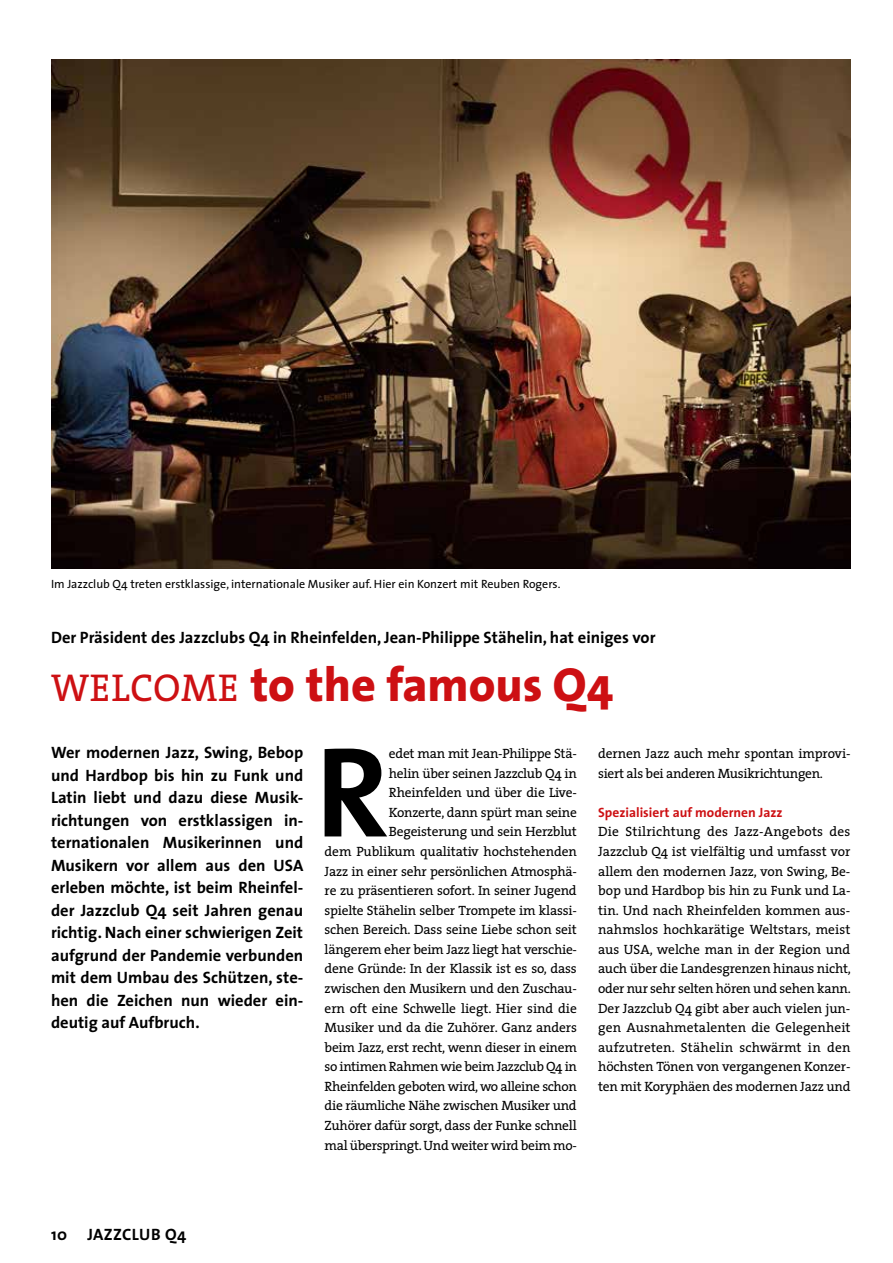
<style>
.page{position:relative;width:893px;height:1263px;background:#fff}
.page>*{position:absolute;margin:0;border:0;box-sizing:border-box;transform-origin:0 0}
.t1{font:700 129.45px "The Sans";color:#000}
.t2{font:800 48px "The Sans";color:#cd1013}
.t3{font:700 16.5px/22.5px "The Sans";color:#000;text-align:justify}
.t4{font:700 16.5px "The Sans";letter-spacing:.025em;color:#000}
.t5{font:13.5px/19.5px "The Serif";letter-spacing:-.015em;color:#000}
.t6{font:700 13.5px "The Sans";color:#cd1013}
.t7{font:12px "The Sans";color:#000}
.s1{font-family:"The Serif";font-weight:400;font-size:39px}
</style>
<div class="page">
<img style="left:51px;top:60px;width:799px;height:508px">
<p class="t7" style="left:51px;top:574px;width:511px">Im Jazzclub Q4 treten erstklassige, internationale Musiker auf. Hier ein Konzert mit Reuben Rogers.</p>
<p class="t3" style="left:51px;top:626px;width:606px">Der Präsident des Jazzclubs Q4 in Rheinfelden, Jean-Philippe Stähelin, hat einiges vor</p>
<h2 class="t2" style="left:51px;top:644px;width:564px"><span class="s1">WELCOME</span> to the famous Q4</h2>
<p class="t3" style="left:51px;top:741px;width:254px">Wer modernen Jazz, Swing, Bebop und Hardbop bis hin zu Funk und Latin liebt und dazu diese Musik&shy;richtungen von erstklassigen in&shy;ternationalen Musikerinnen und Musikern vor allem aus den USA erleben möchte, ist beim Rheinfel&shy;der Jazzclub Q4 seit Jahren genau richtig. Nach einer schwierigen Zeit aufgrund der Pandemie verbunden mit dem Umbau des Schützen, ste&shy;hen die Zeichen nun wieder ein&shy;deutig auf Aufbruch.</p>
<h1 class="t1" style="left:315px;top:684px;width:75px">R</h1>
<p class="t5" style="left:325px;top:743px;width:254px;text-align:right">edet man mit Jean-Philippe Stä-<br>helin über seinen Jazzclub Q4 in Rheinfelden und über die Live-<br>Konzerte, dann spürt man seine Begeisterung und sein Herzblut<br>dem Publikum qualitativ hochstehenden Jazz in einer sehr persönlichen Atmosphä&shy;re zu präsentieren sofort. In seiner Jugend spielte Stähelin selber Trompete im klassi&shy;schen Bereich. Dass seine Liebe schon seit längerem eher beim Jazz liegt hat verschie&shy;dene Gründe: In der Klassik ist es so, dass zwischen den Musikern und den Zuschau&shy;ern oft eine Schwelle liegt. Hier sind die Musiker und da die Zuhörer. Ganz anders beim Jazz, erst recht, wenn dieser in einem so intimen Rahmen wie beim Jazzclub Q4 in Rheinfelden geboten wird, wo alleine schon die räumliche Nähe zwischen Musiker und Zuhörer dafür sorgt, dass der Funke schnell mal überspringt. Und weiter wird beim mo-</p>
<p class="t5" style="left:598px;top:743px;width:254px">dernen Jazz auch mehr spontan improvi&shy;siert als bei anderen Musikrichtungen.</p>
<p class="t6" style="left:598px;top:801px;width:186px">Spezialisiert auf modernen Jazz</p>
<p class="t5" style="left:598px;top:822px;width:254px;text-align:justify">Die Stilrichtung des Jazz-Angebots des Jazzclub Q4 ist vielfältig und umfasst vor allem den modernen Jazz, von Swing, Be&shy;bop und Hardbop bis hin zu Funk und La&shy;tin. Und nach Rheinfelden kommen aus&shy;nahmslos hochkarätige Weltstars, meist aus USA, welche man in der Region und auch über die Landesgrenzen hinaus nicht, oder nur sehr selten hören und sehen kann.<br>Der Jazzclub Q4 gibt aber auch vielen jun&shy;gen Ausnahmetalenten die Gelegenheit aufzutreten. Stähelin schwärmt in den höchsten Tönen von vergangenen Konzer&shy;ten mit Koryphäen des modernen Jazz und</p>
<p class="t4" style="left:51px;top:1221px;width:137px">10 JAZZCLUB Q4</p>
</div>
